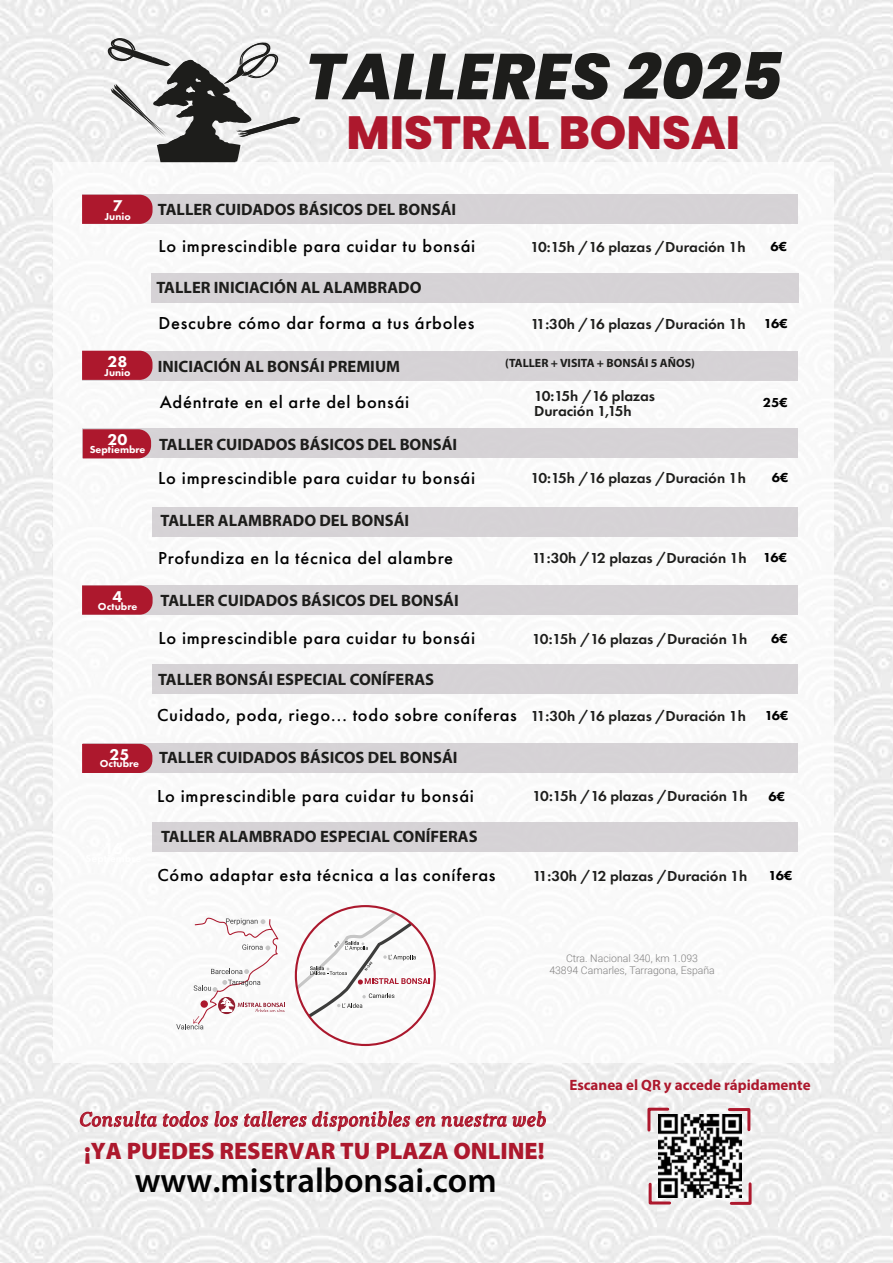
<style>
.page{position:relative;width:893px;height:1263px;background:#fff}
.page>*{position:absolute;margin:0;border:0;box-sizing:border-box;transform-origin:0 0}
.t1{font:italic 800 64.65px "Poppins";color:#1d1d1b}
.t2{font:800 46.5px "Poppins";color:#ad182d}
.t3{font:600 34.5px "Myriad Pro";color:#020202}
.t4{font:900 23.85px "Myriad Pro";color:#ad182d}
.t5{font:italic 19.95px "Kopius";color:#ad182d}
.t6{font:500 18px "Futura PT";letter-spacing:.04em;color:#010101}
.t7{font:700 16.5px "Myriad Pro";color:#1d1d1b}
.t8{font:800 16.2px "Futura PT";color:#fff}
.t9{font:600 15px/15px "Futura PT";color:#1d1d1b}
.t10{font:700 15px "Myriad Pro";color:#ad182d}
.t11{font:800 13.5px "Futura PT";letter-spacing:-.085em;color:#010101}
.t12{font:700 12px "Myriad Pro";color:#1d1d1b}
.t13{font:300 10.5px/12.6px "Roboto";color:#818080;text-align:center}
.t14{font:800 10.5px "Futura PT";color:#fff}
</style>
<div class="page">
<img style="left:0;top:0;width:892px;height:1263px">
<div style="left:54px;top:163px;width:780px;height:900px;background:#fff"></div>
<svg style="left:106px;top:38px;width:194px;height:124px"></svg>
<div style="left:82px;top:195px;width:716px;height:29px;background:#d6d2d6"></div>
<svg style="left:82px;top:195px;width:71px;height:29px;background:#ae2034"></svg>
<svg style="left:80px;top:1111px;width:76px;height:16px"></svg>
<svg style="left:163px;top:1111px;width:45px;height:16px"></svg>
<svg style="left:215px;top:1111px;width:23px;height:16px"></svg>
<svg style="left:244px;top:1111px;width:166px;height:20px"></svg>
<svg style="left:416px;top:1116px;width:19px;height:11px"></svg>
<svg style="left:442px;top:1114px;width:64px;height:13px"></svg>
<svg style="left:513px;top:1111px;width:33px;height:16px"></svg>
<img style="left:659px;top:1115px;width:82px;height:82px">
<svg style="left:646px;top:1106px;width:25px;height:27px"></svg>
<svg style="left:726px;top:1106px;width:26px;height:27px"></svg>
<svg style="left:728px;top:1181px;width:25px;height:25px"></svg>
<svg style="left:647px;top:1181px;width:26px;height:25px"></svg>
<div style="left:151px;top:273px;width:647px;height:29px;background:#d6d2d6"></div>
<div style="left:82px;top:351px;width:716px;height:29px;background:#d6d2d6"></div>
<svg style="left:82px;top:351px;width:71px;height:29px;background:#ae2034"></svg>
<div style="left:82px;top:429px;width:716px;height:29px;background:#d6d2d6"></div>
<svg style="left:83px;top:429px;width:68px;height:29px;background:#ae1f34"></svg>
<div style="left:152px;top:507px;width:646px;height:29px;background:#d6d2d6"></div>
<div style="left:82px;top:585px;width:716px;height:29px;background:#d6d2d6"></div>
<svg style="left:82px;top:585px;width:71px;height:30px;background:#af2438"></svg>
<div style="left:152px;top:664px;width:646px;height:29px;background:#d6d2d6"></div>
<div style="left:84px;top:743px;width:714px;height:29px;background:#d6d2d6"></div>
<div style="left:82px;top:744px;width:70px;height:29px;background:#ad182d"></div>
<div style="left:152px;top:822px;width:646px;height:29px;background:#d6d2d6"></div>
<svg style="left:296px;top:906px;width:134px;height:121px"></svg>
<svg style="left:176px;top:917px;width:109px;height:112px"></svg>
<h1 class="t1" style="left:305px;top:39px;width:479px">TALLERES 2025</h1>
<h2 class="t2" style="left:346px;top:105px;width:395px">MISTRAL BONSAI</h2>
<p class="t8" style="left:113px;top:199px;width:11px">7</p>
<p class="t14" style="left:105px;top:212px;width:28px">Junio</p>
<p class="t8" style="left:108px;top:355px;width:21px">28</p>
<p class="t14" style="left:105px;top:368px;width:28px">Junio</p>
<p class="t8" style="left:108px;top:433px;width:21px">20</p>
<p class="t14" style="left:90px;top:445px;width:57px">Septiembre</p>
<p class="t8" style="left:113px;top:590px;width:11px">4</p>
<p class="t14" style="left:98px;top:602px;width:41px">Octubre</p>
<p class="t7" style="left:158px;top:201px;width:300px">TALLER CUIDADOS BÁSICOS DEL BONSÁI</p>
<p class="t6" style="left:158px;top:239px;width:318px">Lo imprescindible para cuidar tu bonsái</p>
<p class="t7" style="left:156px;top:279px;width:267px">TALLER INICIACIÓN AL ALAMBRADO</p>
<p class="t6" style="left:158px;top:316px;width:318px">Descubre cómo dar forma a tus árboles</p>
<p class="t9" style="left:531px;top:317px;width:217px">11:30h /16 plazas /Duración 1h</p>
<p class="t7" style="left:158px;top:358px;width:244px">INICIACIÓN AL BONSÁI PREMIUM</p>
<p class="t12" style="left:505px;top:357px;width:191px">(TALLER + VISITA + BONSÁI 5 AÑOS)</p>
<p class="t6" style="left:160px;top:395px;width:251px">Adéntrate en el arte del bonsái</p>
<p class="t9" style="left:534px;top:389px;width:123px">10:15h /16 plazas<br>Duración 1,15h</p>
<p class="t7" style="left:159px;top:436px;width:300px">TALLER CUIDADOS BÁSICOS DEL BONSÁI</p>
<p class="t9" style="left:530px;top:240px;width:217px">10:15h /16 plazas /Duración 1h</p>
<p class="t11" style="left:771px;top:241px;width:18px">6€</p>
<p class="t11" style="left:764px;top:318px;width:25px">16€</p>
<p class="t11" style="left:763px;top:397px;width:26px">25€</p>
<p class="t6" style="left:158px;top:470px;width:318px">Lo imprescindible para cuidar tu bonsái</p>
<p class="t9" style="left:531px;top:472px;width:217px">10:15h /16 plazas /Duración 1h</p>
<p class="t7" style="left:161px;top:512px;width:250px">TALLER ALAMBRADO DEL BONSÁI</p>
<p class="t11" style="left:772px;top:473px;width:18px">6€</p>
<p class="t6" style="left:158px;top:550px;width:296px">Profundiza en la técnica del alambre</p>
<p class="t9" style="left:532px;top:552px;width:216px">11:30h /12 plazas /Duración 1h</p>
<p class="t7" style="left:161px;top:592px;width:300px">TALLER CUIDADOS BÁSICOS DEL BONSÁI</p>
<p class="t6" style="left:158px;top:631px;width:318px">Lo imprescindible para cuidar tu bonsái</p>
<p class="t9" style="left:532px;top:632px;width:217px">10:15h /16 plazas /Duración 1h</p>
<p class="t11" style="left:771px;top:633px;width:18px">6€</p>
<p class="t11" style="left:763px;top:553px;width:25px">16€</p>
<p class="t7" style="left:158px;top:671px;width:278px">TALLER BONSÁI ESPECIAL CONÍFERAS</p>
<p class="t6" style="left:157px;top:708px;width:361px">Cuidado, poda, riego... todo sobre coníferas</p>
<p class="t11" style="left:765px;top:710px;width:25px">16€</p>
<p class="t9" style="left:531px;top:709px;width:217px">11:30h /16 plazas /Duración 1h</p>
<p class="t8" style="left:109px;top:748px;width:21px">25</p>
<p class="t7" style="left:100px;top:749px;width:359px"><sub>Octubre</sub> TALLER CUIDADOS BÁSICOS DEL BONSÁI</p>
<p class="t6" style="left:157px;top:789px;width:318px">Lo imprescindible para cuidar tu bonsái</p>
<p class="t9" style="left:533px;top:790px;width:217px">10:15h /16 plazas /Duración 1h</p>
<p class="t11" style="left:768px;top:791px;width:18px">6€</p>
<p class="t7" style="left:161px;top:828px;width:318px">TALLER ALAMBRADO ESPECIAL CONÍFERAS</p>
<p class="t6" style="left:157px;top:868px;width:340px">Cómo adaptar esta técnica a las coníferas</p>
<p class="t9" style="left:533px;top:869px;width:216px">11:30h /12 plazas /Duración 1h</p>
<p class="t11" style="left:769px;top:870px;width:25px">16€</p>
<p class="t13" style="left:549px;top:952px;width:167px">Ctra. Nacional 340, km 1.093<br>43894 Camarles, Tarragona, España</p>
<p class="t5" style="left:79px;top:1111px;width:468px">Consulta todos los talleres disponibles en nuestra web</p>
<h3 class="t3" style="left:135px;top:1160px;width:363px">www.mistralbonsai.com</h3>
<h3 class="t4" style="left:84px;top:1142px;width:462px">¡YA PUEDES RESERVAR TU PLAZA ONLINE!</h3>
<p class="t10" style="left:569px;top:1077px;width:243px">Escanea el QR y accede rápidamente</p>
</div>
